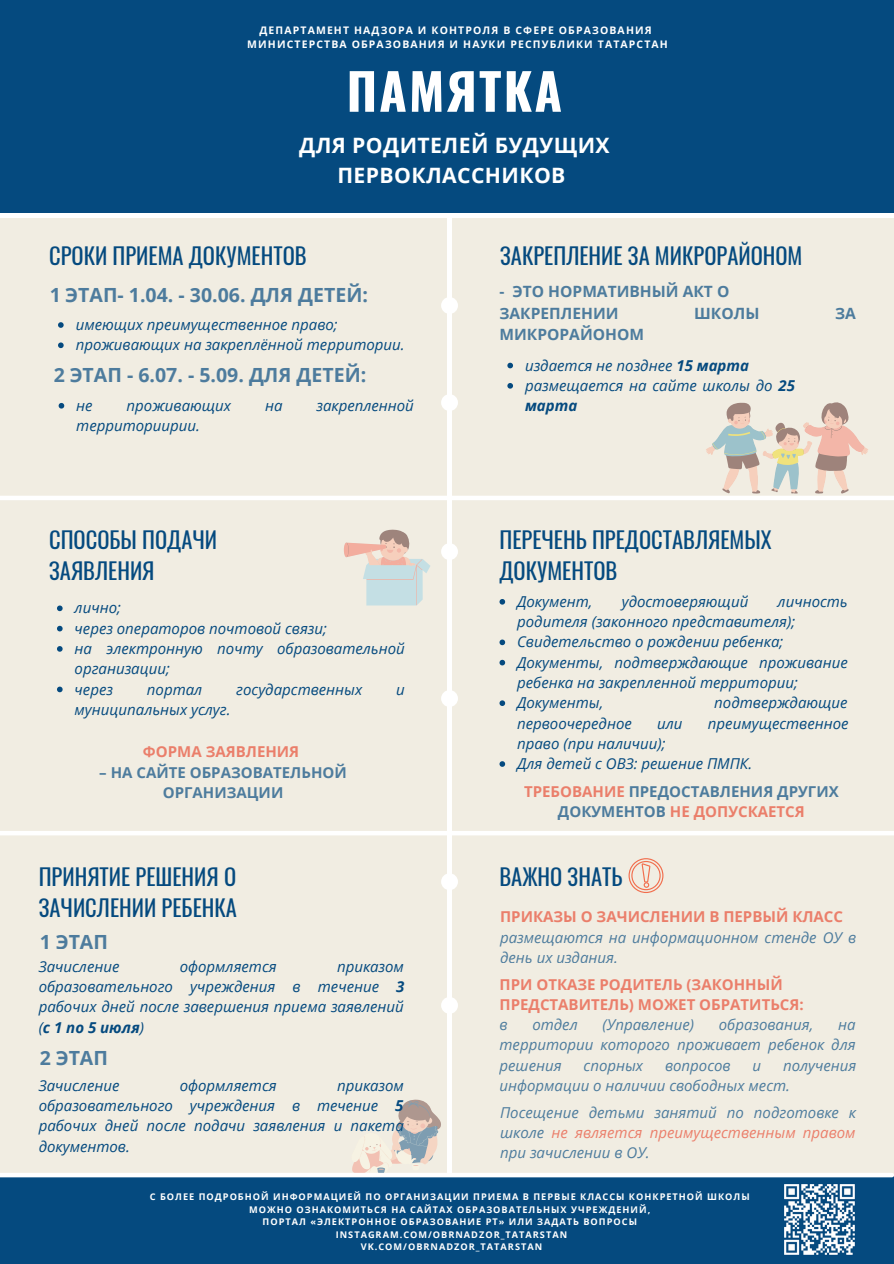
<style>
.page{position:relative;width:894px;height:1264px;background:#fff}
.page>*{position:absolute;margin:0;border:0;box-sizing:border-box;transform-origin:0 0}
.t1{font:700 50.1px "Oswald";letter-spacing:.045em;color:#fff}
.t2{font:22.5px/31.5px "Oswald";color:#054a7f}
.t3{font:700 21.15px/29.4px "Open Sans";letter-spacing:.02em;color:#fff;text-align:center}
.t4{font:700 19.5px "Open Sans";color:#054a7f}
.t5{font:700 15.6px/21.5px "Open Sans";color:#054a7f}
.t6{font:italic 15px/20.2px "Open Sans";color:#054a7f}
.t7{font:700 15px/20.2px "Open Sans";color:#e84e36}
.t8{font:700 15px/20.2px "Open Sans";color:#054a7f;text-align:center}
.t9{font:700 10.5px "Open Sans";letter-spacing:.11em;color:#fff}
.t10{font:700 9.15px "Open Sans";letter-spacing:.11em;color:#fff}
.s1{font-weight:700}
.s2{color:#e84e36}
</style>
<div class="page">
<div style="left:0;top:0;width:893px;height:213px;background:#054a7f"></div>
<div style="left:0;top:218px;width:893px;height:279px;background:#f1ede2"></div>
<div style="left:0;top:498px;width:893px;height:324px;background:#f1ede2"></div>
<div style="left:0;top:822px;width:893px;height:352px;background:#f1ede2"></div>
<div style="left:0;top:1175px;width:893px;height:88px;background:#054a7f"></div>
<hr style="left:447px;top:213px;width:4px;height:962px;background:#fff">
<div style="left:441px;top:297px;width:17px;height:17px;background:#fff;border-radius:50%"></div>
<div style="left:441px;top:394px;width:17px;height:17px;background:#fff;border-radius:50%"></div>
<div style="left:441px;top:543px;width:17px;height:17px;background:#fff;border-radius:50%"></div>
<div style="left:441px;top:690px;width:17px;height:17px;background:#fff;border-radius:50%"></div>
<div style="left:441px;top:996px;width:17px;height:17px;background:#fff;border-radius:50%"></div>
<div style="left:441px;top:873px;width:17px;height:17px;background:#fff;border-radius:50%"></div>
<svg style="left:706px;top:402px;width:162px;height:91px"></svg>
<svg style="left:344px;top:529px;width:86px;height:76px"></svg>
<svg style="left:352px;top:1099px;width:89px;height:73px"></svg>
<svg style="left:628px;top:858px;width:35px;height:35px"></svg>
<hr style="left:0;top:831px;width:893px;height:4px;background:#fff">
<div style="left:0;top:495px;width:893px;height:5px;background:#fff"></div>
<div style="left:0;top:1172px;width:891px;height:5px;background:#fff"></div>
<img style="left:784px;top:1184px;width:71px;height:71px">
<svg style="left:499px;top:599px;width:6px;height:5px"></svg>
<svg style="left:499px;top:639px;width:6px;height:6px"></svg>
<svg style="left:499px;top:659px;width:6px;height:6px"></svg>
<svg style="left:499px;top:700px;width:6px;height:6px"></svg>
<svg style="left:499px;top:761px;width:6px;height:5px"></svg>
<svg style="left:57px;top:605px;width:6px;height:6px"></svg>
<svg style="left:57px;top:625px;width:6px;height:6px"></svg>
<svg style="left:57px;top:646px;width:6px;height:5px"></svg>
<svg style="left:57px;top:686px;width:6px;height:6px"></svg>
<svg style="left:58px;top:322px;width:6px;height:6px"></svg>
<svg style="left:58px;top:342px;width:6px;height:6px"></svg>
<svg style="left:59px;top:403px;width:5px;height:5px"></svg>
<svg style="left:507px;top:363px;width:6px;height:5px"></svg>
<svg style="left:507px;top:383px;width:6px;height:5px"></svg>
<p class="t9" style="left:259px;top:23px;width:394px">ДЕПАРТАМЕНТ НАДЗОРА И КОНТРОЛЯ В СФЕРЕ ОБРАЗОВАНИЯ</p>
<p class="t9" style="left:247px;top:37px;width:422px">МИНИСТЕРСТВА ОБРАЗОВАНИЯ И НАУКИ РЕСПУБЛИКИ ТАТАРСТАН</p>
<p class="t1" style="left:346px;top:52px;width:217px">ПАМЯТКА</p>
<p class="t3" style="left:299px;top:130px;width:312px">ДЛЯ РОДИТЕЛЕЙ БУДУЩИХ<br>ПЕРВОКЛАССНИКОВ</p>
<p class="t2" style="left:49px;top:239px;width:259px">СРОКИ ПРИЕМА ДОКУМЕНТОВ</p>
<h3 class="t4" style="left:49px;top:281px;width:320px">1 ЭТАП- 1.04. - 30.06. ДЛЯ ДЕТЕЙ:</h3>
<p class="t6" style="left:76px;top:314px;width:263px">имеющих преимущественное право;</p>
<p class="t6" style="left:76px;top:334px;width:330px">проживающих на закреплённой территории.</p>
<h3 class="t4" style="left:53px;top:361px;width:314px">2 ЭТАП - 6.07. - 5.09. ДЛЯ ДЕТЕЙ:</h3>
<p class="t6" style="left:76px;top:395px;width:18px">не</p>
<p class="t6" style="left:127px;top:395px;width:106px">проживающих</p>
<p class="t6" style="left:265px;top:395px;width:19px">на</p>
<p class="t6" style="left:316px;top:395px;width:99px">закрепленной</p>
<p class="t6" style="left:76px;top:415px;width:125px">территориирии.</p>
<p class="t2" style="left:49px;top:522px;width:169px">СПОСОБЫ ПОДАЧИ<br>ЗАЯВЛЕНИЯ</p>
<p class="t6" style="left:75px;top:597px;width:48px">лично;</p>
<p class="t6" style="left:75px;top:617px;width:254px">через операторов почтовой связи;</p>
<p class="t6" style="left:75px;top:638px;width:331px">на электронную почту образовательной организации;</p>
<p class="t6" style="left:75px;top:678px;width:40px">через</p>
<p class="t6" style="left:147px;top:678px;width:57px">портал</p>
<p class="t6" style="left:236px;top:678px;width:127px">государственных</p>
<p class="t6" style="left:396px;top:678px;width:10px">и</p>
<p class="t6" style="left:75px;top:698px;width:157px">муниципальных услуг.</p>
<p class="t7" style="left:143px;top:741px;width:158px">ФОРМА ЗАЯВЛЕНИЯ</p>
<p class="t8" style="left:99px;top:761px;width:249px">– НА САЙТЕ ОБРАЗОВАТЕЛЬНОЙ<br>ОРГАНИЗАЦИИ</p>
<p class="t2" style="left:39px;top:859px;width:200px">ПРИНЯТИЕ РЕШЕНИЯ О<br>ЗАЧИСЛЕНИИ РЕБЕНКА</p>
<h3 class="t4" style="left:39px;top:927px;width:70px">1 ЭТАП</h3>
<p class="t6" style="left:39px;top:955px;width:82px">Зачисление</p>
<p class="t6" style="left:180px;top:955px;width:98px">оформляется</p>
<p class="t6" style="left:39px;top:955px;width:367px;text-align:justify;text-indent:298px">приказом образовательного учреждения в течение <span class="s1">3 </span>рабочих дней после завершения приема заявлений (<span class="s1">с 1 по 5 июля</span>)</p>
<h3 class="t4" style="left:39px;top:1044px;width:70px">2 ЭТАП</h3>
<p class="t6" style="left:39px;top:1074px;width:82px">Зачисление</p>
<p class="t6" style="left:180px;top:1074px;width:98px">оформляется</p>
<p class="t6" style="left:39px;top:1074px;width:366px;text-align:justify;text-indent:298px">приказом образовательного учреждения в течение <span class="s1">5 </span>рабочих дней после подачи заявления и пакета документов.</p>
<p class="t2" style="left:500px;top:239px;width:304px">ЗАКРЕПЛЕНИЕ ЗА МИКРОРАЙОНОМ</p>
<p class="t5" style="left:499px;top:281px;width:231px">- ЭТО НОРМАТИВНЫЙ АКТ О<br>ЗАКРЕПЛЕНИИ</p>
<p class="t5" style="left:694px;top:302px;width:67px">ШКОЛЫ</p>
<p class="t5" style="left:834px;top:302px;width:22px">ЗА</p>
<p class="t5" style="left:499px;top:323px;width:146px">МИКРОРАЙОНОМ</p>
<p class="t6" style="left:525px;top:354px;width:225px">издается не позднее <span class="s1">15 марта</span></p>
<p class="t6" style="left:525px;top:375px;width:271px">размещается на сайте школы до <span class="s1">25 марта</span></p>
<p class="t2" style="left:499px;top:522px;width:274px">ПЕРЕЧЕНЬ ПРЕДОСТАВЛЯЕМЫХ<br>ДОКУМЕНТОВ</p>
<p class="t6" style="left:517px;top:591px;width:77px">Документ,</p>
<p class="t6" style="left:621px;top:591px;width:128px">удостоверяющий</p>
<p class="t6" style="left:517px;top:591px;width:332px;text-indent:260px">личность родителя (законного представителя);</p>
<p class="t6" style="left:517px;top:631px;width:267px">Свидетельство о рождении ребенка;</p>
<p class="t6" style="left:517px;top:651px;width:332px">Документы, подтверждающие проживание ребенка на закрепленной территории;</p>
<p class="t6" style="left:517px;top:692px;width:88px">Документы,</p>
<p class="t6" style="left:714px;top:692px;width:135px">подтверждающие</p>
<p class="t6" style="left:517px;top:712px;width:116px">первоочередное</p>
<p class="t6" style="left:657px;top:712px;width:27px">или</p>
<p class="t6" style="left:707px;top:712px;width:142px">преимущественное</p>
<p class="t6" style="left:517px;top:733px;width:150px">право (при наличии);</p>
<p class="t6" style="left:517px;top:753px;width:236px">Для детей с ОВЗ: решение ПМПК.</p>
<p class="t8" style="left:524px;top:780px;width:316px"><span class="s2">ТРЕБОВАНИЕ</span> ПРЕДОСТАВЛЕНИЯ ДРУГИХ<br>ДОКУМЕНТОВ <span class="s2">НЕ ДОПУСКАЕТСЯ</span></p>
<p class="t2" style="left:499px;top:859px;width:124px">ВАЖНО ЗНАТЬ</p>
<p class="t7" style="left:500px;top:906px;width:344px">ПРИКАЗЫ О ЗАЧИСЛЕНИИ В ПЕРВЫЙ КЛАСС</p>
<p class="t6" style="left:500px;top:926px;width:357px">размещаются на информационном стенде ОУ в день их издания.</p>
<p class="t7" style="left:499px;top:973px;width:306px">ПРИ ОТКАЗЕ РОДИТЕЛЬ (ЗАКОННЫЙ<br>ПРЕДСТАВИТЕЛЬ) МОЖЕТ ОБРАТИТЬСЯ:</p>
<p class="t6" style="left:499px;top:1014px;width:10px">в</p>
<p class="t6" style="left:532px;top:1014px;width:47px">отдел</p>
<p class="t6" style="left:602px;top:1014px;width:93px">(Управление)</p>
<p class="t6" style="left:718px;top:1014px;width:96px">образования,</p>
<p class="t6" style="left:499px;top:1014px;width:357px;text-align:justify;text-indent:338px">на территории которого проживает ребенок для решения</p>
<p class="t6" style="left:499px;top:1054px;width:358px;text-indent:283px">получения информации о наличии свободных мест.</p>
<p class="t6" style="left:583px;top:1054px;width:61px">спорных</p>
<p class="t6" style="left:665px;top:1054px;width:67px">вопросов</p>
<p class="t6" style="left:752px;top:1054px;width:10px">и</p>
<p class="t6" style="left:500px;top:1101px;width:357px;text-align:justify">Посещение детьми занятий по подготовке к школе <span class="s2">не является преимущественным правом </span>при зачислении в ОУ.</p>
<p class="t10" style="left:150px;top:1190px;width:601px">С БОЛЕЕ ПОДРОБНОЙ ИНФОРМАЦИЕЙ ПО ОРГАНИЗАЦИИ ПРИЕМА В ПЕРВЫЕ КЛАССЫ КОНКРЕТНОЙ ШКОЛЫ</p>
<p class="t10" style="left:249px;top:1202px;width:402px">МОЖНО ОЗНАКОМИТЬСЯ НА САЙТАХ ОБРАЗОВАТЕЛЬНЫХ УЧРЕЖДЕНИЙ,</p>
<p class="t10" style="left:262px;top:1215px;width:376px">ПОРТАЛ «ЭЛЕКТРОННОЕ ОБРАЗОВАНИЕ РТ» ИЛИ ЗАДАТЬ ВОПРОСЫ</p>
<p class="t10" style="left:336px;top:1227px;width:233px">INSTAGRAM.COM/OBRNADZOR_TATARSTAN</p>
<p class="t10" style="left:360px;top:1240px;width:183px">VK.COM/OBRNADZOR_TATARSTAN</p>
</div>
